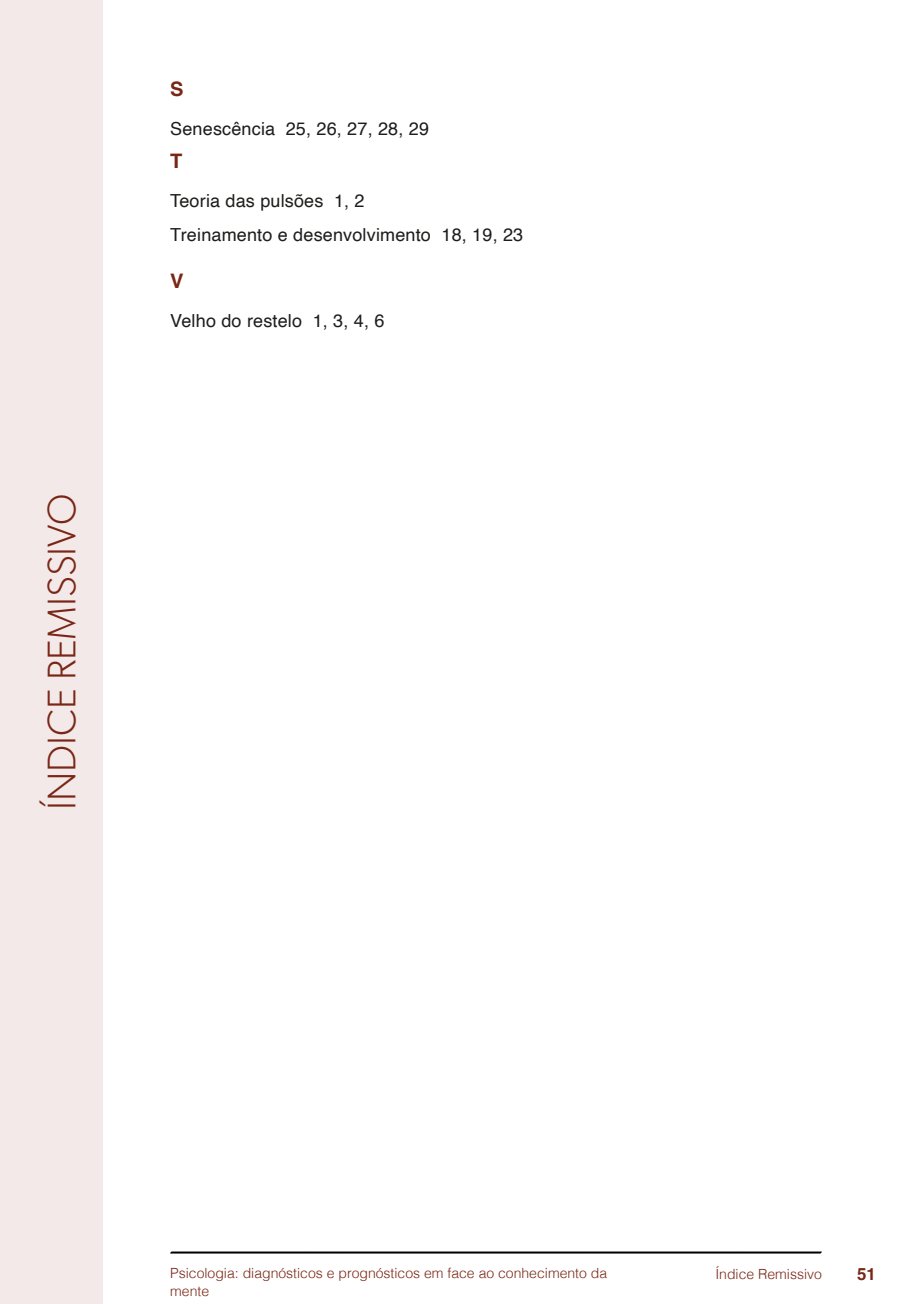
<style>
.page{position:relative;width:908px;height:1304px;background:#fff}
.page>*{position:absolute;margin:0;border:0;box-sizing:border-box;transform-origin:0 0}
.t1{font:300 40px "Gibson";color:#7a2616}
.t2{font:700 20px "Helvetica";color:#7a2616}
.t3{font:18px/33.6px "Helvetica";letter-spacing:.01em;color:#1d1d1b}
.t4{font:700 16.8px "Helvetica";color:#7a2616}
.t5{font:300 14px "Helvetica";color:#7a2616}
</style>
<div class="page">
<svg style="left:170px;top:1251px;width:651px;height:3px;background:#515151"></svg>
<div style="left:0;top:0;width:103px;height:1304px;background:#f2e9e8"></div>
<h1 class="t1" style="left:37px;top:810px;width:317px;rotate:-90deg">ÍNDICE REMISSIVO</h1>
<p class="t2" style="left:170px;top:77px;width:15px">S</p>
<p class="t3" style="left:170px;top:113px;width:260px">Senescência 25, 26, 27, 28, 29</p>
<p class="t2" style="left:170px;top:149px;width:14px">T</p>
<p class="t3" style="left:170px;top:185px;width:354px">Teoria das pulsões 1, 2<br>Treinamento e desenvolvimento 18, 19, 23</p>
<p class="t2" style="left:170px;top:269px;width:15px">V</p>
<p class="t3" style="left:170px;top:305px;width:216px">Velho do restelo 1, 3, 4, 6</p>
<p class="t5" style="left:715px;top:1262px;width:108px">Índice Remissivo</p>
<p class="t5" style="left:170px;top:1261px;width:438px">Psicologia: diagnósticos e prognósticos em face ao conhecimento da</p>
<p class="t4" style="left:856px;top:1264px;width:20px">51</p>
<p class="t5" style="left:170px;top:1279px;width:40px">mente</p>
</div>
